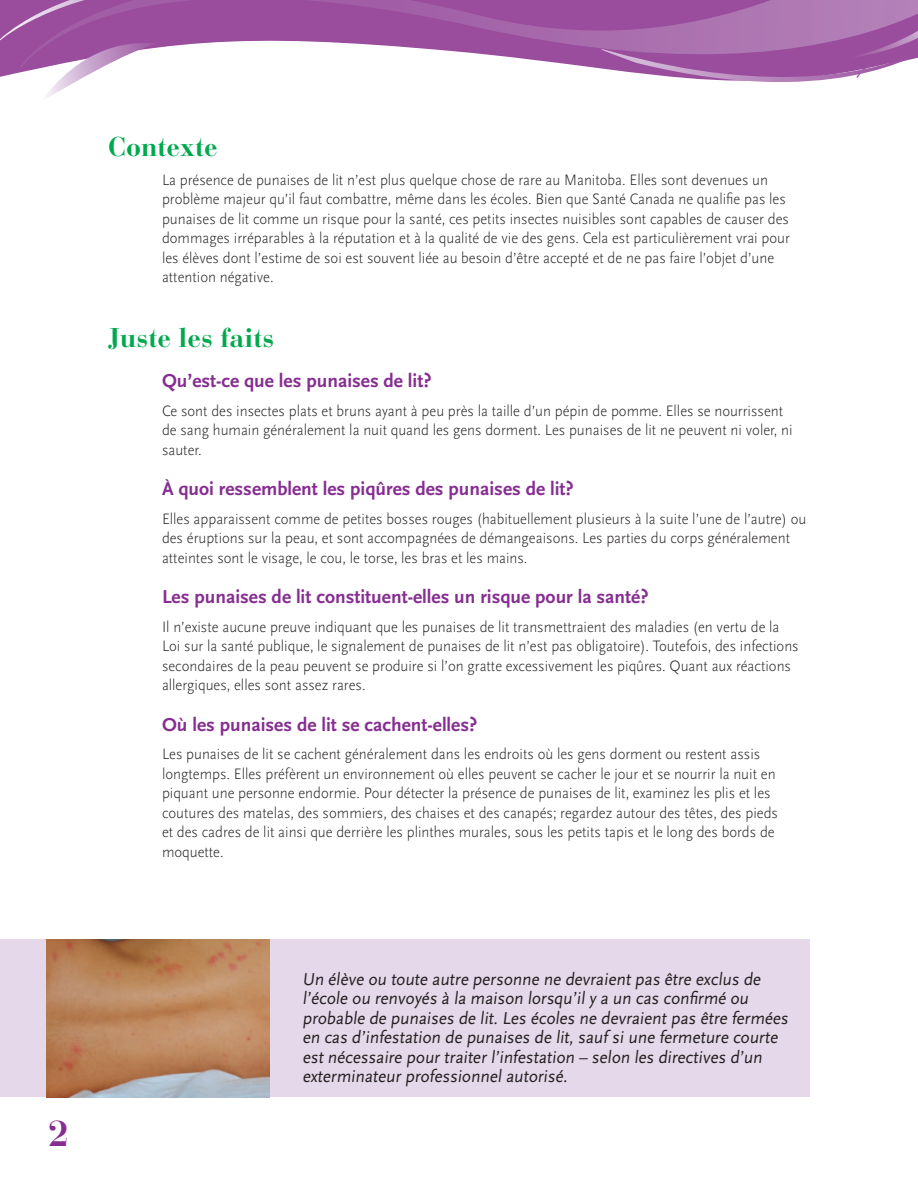
<style>
.page{position:relative;width:918px;height:1188px;background:#fff}
.page>*{position:absolute;margin:0;border:0;box-sizing:border-box;transform-origin:0 0}
.section_head{font:700 36px "Bauer Bodoni";color:#862d91}
.section_head-2{font:700 27px "Bauer Bodoni";color:#00a94e}
.sub{font:700 19.5px "Scala Sans";color:#862d91}
.subsub{font:18px/19.5px "Scala Sans";color:#231f20;scale:.95 1}
.text{font:300 15.75px/19.5px "Scala Sans";color:#231f20;scale:.95 1}
</style>
<div class="page">
<div style="left:0;top:940px;width:810px;height:157px;background:#e5d8ea"></div>
<img style="left:46px;top:940px;width:224px;height:157px">
<svg style="left:0;top:0;width:82px;height:98px"></svg>
<svg style="left:687px;top:78px;width:171px;height:4px"></svg>
<svg style="left:20px;top:0;width:898px;height:78px"></svg>
<p class="section_head-2" style="left:108px;top:131px;width:111px">Contexte</p>
<p class="text" style="left:162px;top:170px;width:662px">La présence de punaises de lit n’est plus quelque chose de rare au Manitoba. Elles sont devenues un problème majeur qu’il faut combattre, même dans les écoles. Bien que Santé Canada ne qualifie pas les punaises de lit comme un risque pour la santé, ces petits insectes nuisibles sont capables de causer des dommages irréparables à la réputation et à la qualité de vie des gens. Cela est particulièrement vrai pour les élèves dont l’estime de soi est souvent liée au besoin d’être accepté et de ne pas faire l’objet d’une attention négative.</p>
<p class="section_head-2" style="left:108px;top:321px;width:168px">Juste les faits</p>
<p class="sub" style="left:162px;top:370px;width:271px">Qu’est-ce que les punaises de lit?</p>
<p class="text" style="left:162px;top:401px;width:665px">Ce sont des insectes plats et bruns ayant à peu près la taille d’un pépin de pomme. Elles se nourrissent de sang humain généralement la nuit quand les gens dorment. Les punaises de lit ne peuvent ni voler, ni sauter.</p>
<p class="sub" style="left:162px;top:478px;width:413px">À quoi ressemblent les piqûres des punaises de lit?</p>
<p class="text" style="left:162px;top:509px;width:680px">Elles apparaissent comme de petites bosses rouges (habituellement plusieurs à la suite l’une de l’autre) ou des éruptions sur la peau, et sont accompagnées de démangeaisons. Les parties du corps généralement atteintes sont le visage, le cou, le torse, les bras et les mains.</p>
<p class="sub" style="left:162px;top:586px;width:488px">Les punaises de lit constituent-elles un risque pour la santé?</p>
<p class="text" style="left:162px;top:617px;width:672px">Il n’existe aucune preuve indiquant que les punaises de lit transmettraient des maladies (en vertu de la Loi sur la santé publique, le signalement de punaises de lit n’est pas obligatoire). Toutefois, des infections secondaires de la peau peuvent se produire si l’on gratte excessivement les piqûres. Quant aux réactions allergiques, elles sont assez rares.</p>
<p class="sub" style="left:162px;top:714px;width:317px">Où les punaises de lit se cachent-elles?</p>
<p class="text" style="left:162px;top:745px;width:650px">Les punaises de lit se cachent généralement dans les endroits où les gens dorment ou restent assis longtemps. Elles préfèrent un environnement où elles peuvent se cacher le jour et se nourrir la nuit en piquant une personne endormie. Pour détecter la présence de punaises de lit, examinez les plis et les coutures des matelas, des sommiers, des chaises et des canapés; regardez autour des têtes, des pieds et des cadres de lit ainsi que derrière les plinthes murales, sous les petits tapis et le long des bords de moquette.</p>
<p class="section_head" style="left:48px;top:1112px;width:22px">2</p>
<p class="subsub" style="left:302px;top:970px;width:516px">Un élève ou toute autre personne ne devraient pas être exclus de l’école ou renvoyés à la maison lorsqu’il y a un cas confirmé ou probable de punaises de lit. Les écoles ne devraient pas être fermées en cas d’infestation de punaises de lit, sauf si une fermeture courte est nécessaire pour traiter l’infestation – selon les directives d’un exterminateur professionnel autorisé.</p>
</div>
